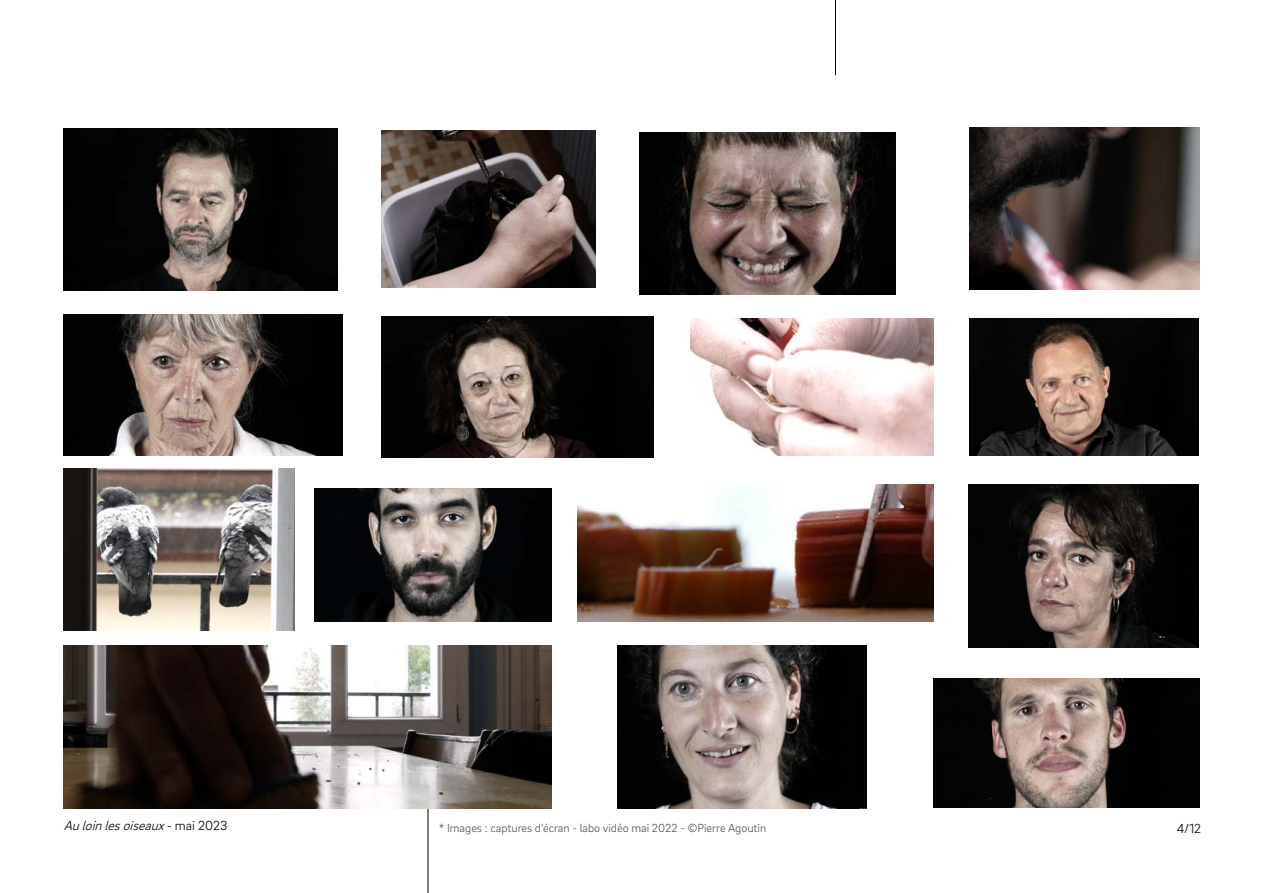
<style>
.page{position:relative;width:1263px;height:893px;background:#fff}
.page>*{position:absolute;margin:0;border:0;box-sizing:border-box;transform-origin:0 0}
.t1{font:italic 300 13.5px "Brix Sans";color:#000}
.t2{font:300 13.5px "Brix Sans";color:#000}
.t3{font:300 12px "Brix Sans";color:#514f50}
.s1{font-style:normal}
</style>
<div class="page">
<hr style="left:835px;top:0;width:1px;height:75px;background:#000">
<hr style="left:428px;top:752px;width:1px;height:141px;background:#000">
<img style="left:64px;top:128px;width:273px;height:162px">
<img style="left:618px;top:646px;width:248px;height:162px">
<img style="left:64px;top:314px;width:278px;height:141px">
<img style="left:381px;top:317px;width:273px;height:141px">
<img style="left:63px;top:645px;width:488px;height:163px">
<img style="left:933px;top:678px;width:266px;height:130px">
<img style="left:969px;top:319px;width:230px;height:136px">
<img style="left:640px;top:132px;width:255px;height:162px">
<img style="left:315px;top:488px;width:237px;height:133px">
<img style="left:381px;top:130px;width:215px;height:157px">
<img style="left:577px;top:485px;width:356px;height:136px">
<img style="left:968px;top:485px;width:230px;height:163px">
<img style="left:691px;top:319px;width:242px;height:136px">
<img style="left:969px;top:128px;width:230px;height:162px">
<img style="left:63px;top:468px;width:231px;height:162px">
<p class="t1" style="left:64px;top:817px;width:165px">Auloinlesoiseaux<span class="s1">- m a i 2 0 2 3</span></p>
<p class="t3" style="left:439px;top:820px;width:329px">* Images : captures d’écran - labo vidéo mai 2022 - ©Pierre Agoutin</p>
<p class="t2" style="left:1177px;top:820px;width:26px">4/12</p>
</div>
